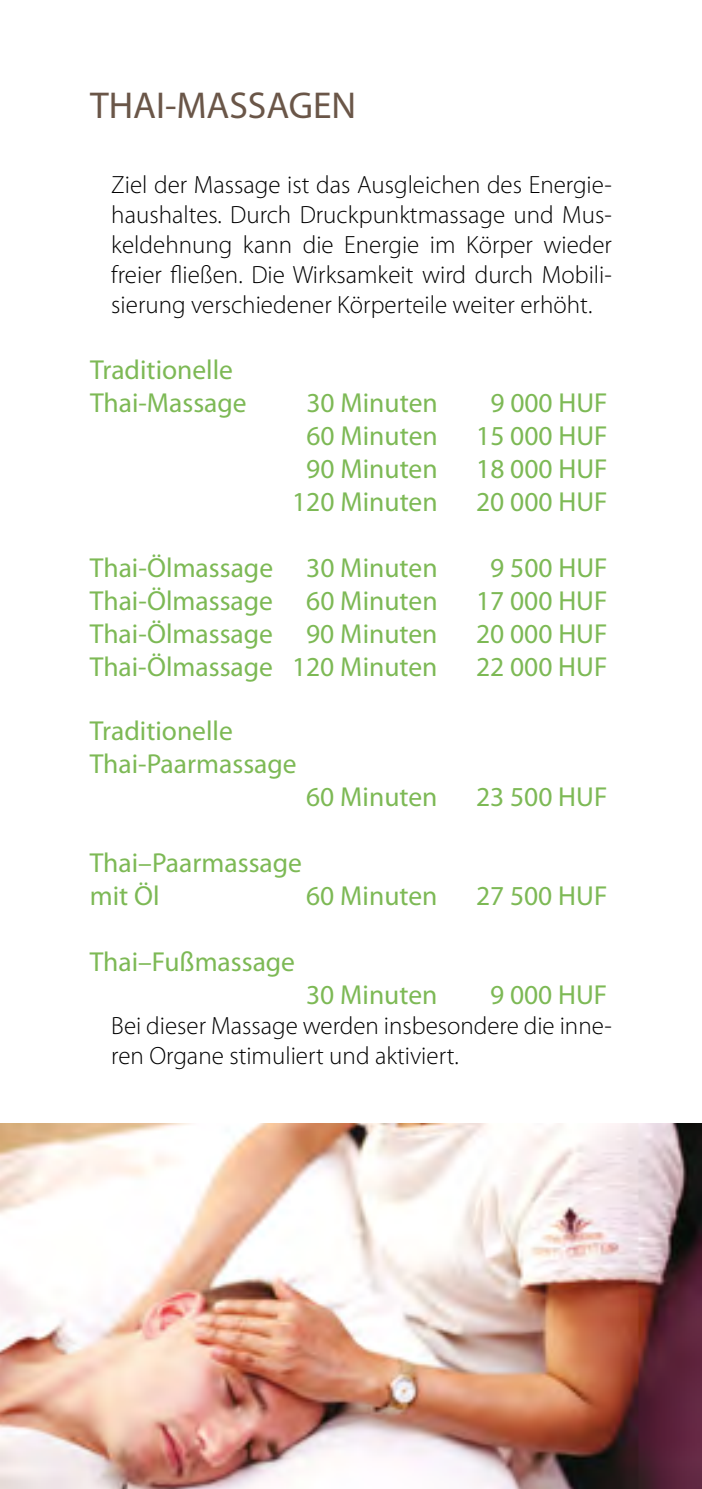
<style>
.page{position:relative;width:702px;height:1489px;background:#fff}
.page>*{position:absolute;margin:0;border:0;box-sizing:border-box;transform-origin:0 0}
.t1{font:37.5px "Myriad Pro";color:#6a5648}
.t2{font:27.5px/33px "Myriad Pro";color:#7db955}
.t3{font:300 25px/30px "Myriad Pro";color:#000;text-align:justify}
</style>
<div class="page">
<img style="left:0;top:1123px;width:702px;height:365px">
<h1 class="t1" style="left:90px;top:82px;width:267px">THAI-MASSAGEN</h1>
<p class="t3" style="left:111px;top:170px;width:502px">Ziel der Massage ist das Ausgleichen des Energie&shy;haushaltes. Durch Druckpunktmassage und Mus&shy;keldehnung kann die Energie im Körper wieder freier fließen. Die Wirksamkeit wird durch Mobili&shy;sierung verschiedener Körperteile weiter erhöht.</p>
<p class="t2" style="left:90px;top:353px;width:158px">Traditionelle<br>Thai-Massage</p>
<p class="t2" style="left:306px;top:386px;width:133px">30 Minuten</p>
<p class="t2" style="left:490px;top:386px;width:119px">9 000 HUF</p>
<p class="t2" style="left:306px;top:419px;width:133px">60 Minuten</p>
<p class="t2" style="left:476px;top:419px;width:133px">15 000 HUF</p>
<p class="t2" style="left:306px;top:452px;width:133px">90 Minuten</p>
<p class="t2" style="left:476px;top:452px;width:133px">18 000 HUF</p>
<p class="t2" style="left:292px;top:485px;width:147px">120 Minuten</p>
<p class="t2" style="left:476px;top:485px;width:133px">20 000 HUF</p>
<p class="t2" style="left:90px;top:551px;width:349px">Thai-Ölmassage 30 Minuten</p>
<p class="t2" style="left:490px;top:551px;width:119px">9 500 HUF</p>
<p class="t2" style="left:90px;top:584px;width:349px">Thai-Ölmassage 60 Minuten</p>
<p class="t2" style="left:476px;top:584px;width:133px">17 000 HUF</p>
<p class="t2" style="left:90px;top:617px;width:349px">Thai-Ölmassage 90 Minuten</p>
<p class="t2" style="left:476px;top:617px;width:133px">20 000 HUF</p>
<p class="t2" style="left:90px;top:650px;width:349px">Thai-Ölmassage 120 Minuten</p>
<p class="t2" style="left:476px;top:650px;width:133px">22 000 HUF</p>
<p class="t2" style="left:90px;top:713px;width:208px">Traditionelle<br>Thai-Paarmassage</p>
<p class="t2" style="left:306px;top:779px;width:133px">60 Minuten</p>
<p class="t2" style="left:476px;top:779px;width:133px">23 500 HUF</p>
<p class="t2" style="left:90px;top:845px;width:214px">Thai–Paarmassage mit Öl</p>
<p class="t2" style="left:306px;top:878px;width:133px">60 Minuten</p>
<p class="t2" style="left:476px;top:878px;width:133px">27 500 HUF</p>
<p class="t2" style="left:90px;top:944px;width:207px">Thai–Fußmassage</p>
<p class="t2" style="left:306px;top:977px;width:133px">30 Minuten</p>
<p class="t2" style="left:490px;top:977px;width:119px">9 000 HUF</p>
<p class="t3" style="left:111px;top:1010px;width:502px">Bei dieser Massage werden insbesondere die inne&shy;ren Organe stimuliert und aktiviert.</p>
</div>
